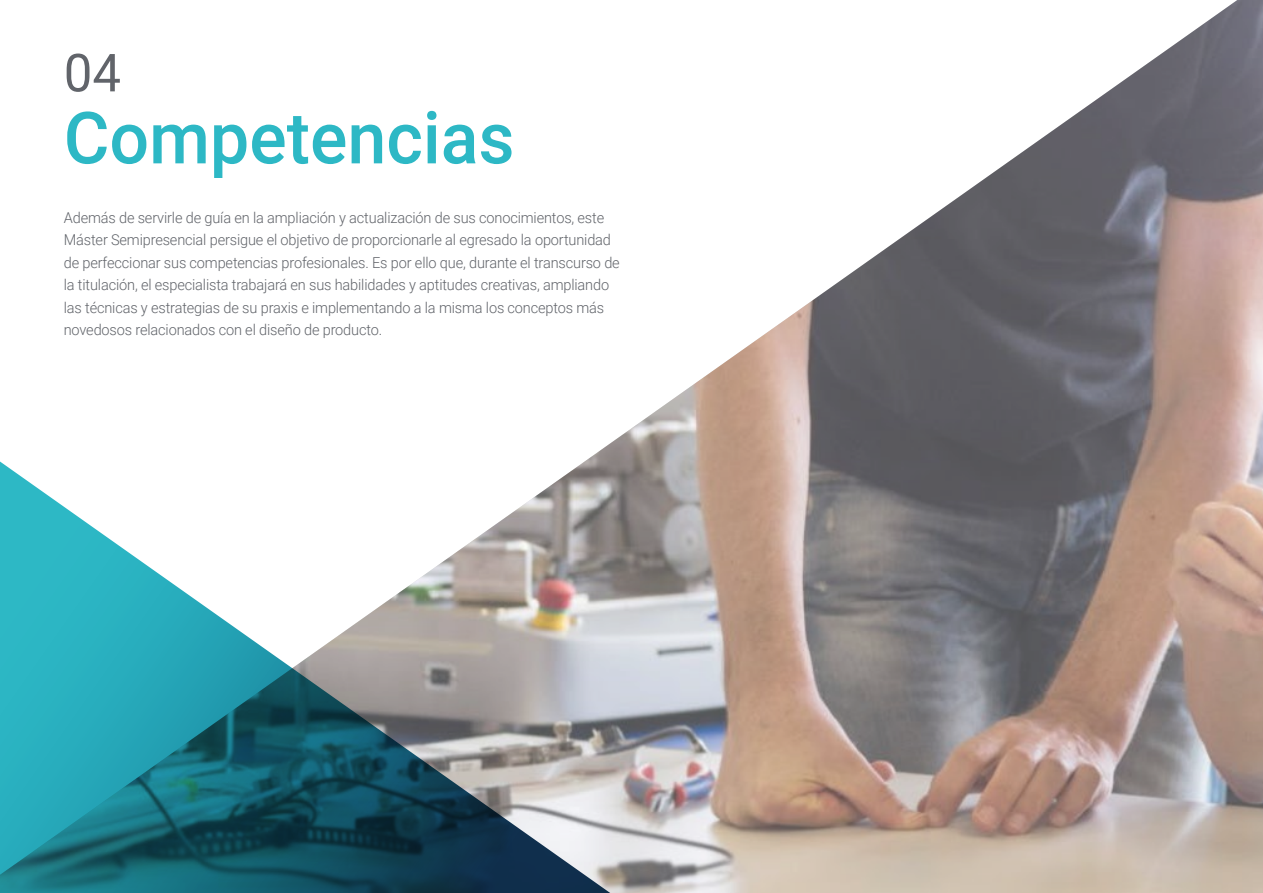
<style>
.page{position:relative;width:1263px;height:893px;background:#fff}
.page>*{position:absolute;margin:0;border:0;box-sizing:border-box;transform-origin:0 0}
.t1{font:500 72px "Roboto";color:#2db8c5}
.t2{font:52.5px "Roboto";color:#61646a}
.t3{font:300 15px/22.5px "Roboto";letter-spacing:-.01em;color:#61646a}
</style>
<div class="page">
<img style="left:607px;top:0;width:656px;height:893px">
<svg style="left:0;top:446px;width:640px;height:447px"></svg>
<h2 class="t2" style="left:64px;top:36px;width:59px">04</h2>
<h1 class="t1" style="left:64px;top:87px;width:452px">Competencias</h1>
<p class="t3" style="left:64px;top:206px;width:557px">Además de servirle de guía en la ampliación y actualización de sus conocimientos, este Máster Semipresencial persigue el objetivo de proporcionarle al egresado la oportunidad de perfeccionar sus competencias profesionales. Es por ello que, durante el transcurso de la titulación, el especialista trabajará en sus habilidades y aptitudes creativas, ampliando las técnicas y estrategias de su praxis e implementando a la misma los conceptos más novedosos relacionados con el diseño de producto.</p>
</div>
